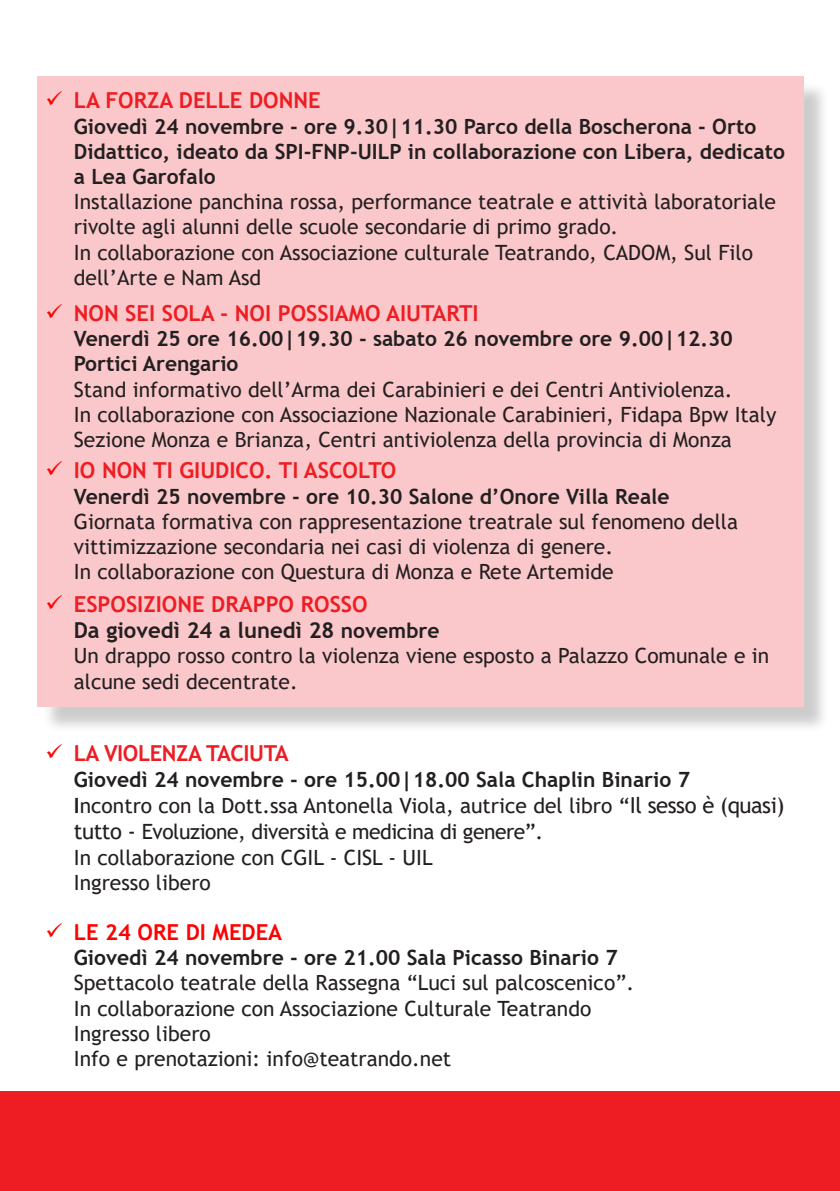
<style>
.page{position:relative;width:840px;height:1191px;background:#fff}
.page>*{position:absolute;margin:0;border:0;box-sizing:border-box;transform-origin:0 0}
.t1{font:700 22px/26.4px "Trebuchet MS";color:#ee1d23}
.t2{font:700 22px "Trebuchet MS";letter-spacing:-.02em;color:#ee1d23}
.t3{font:700 22px "Trebuchet MS";color:#f00}
.t4{font:21px/25.2px "Trebuchet MS";color:#231f20}
.s1{color:#f00}
.s2{font-weight:700}
.s3{color:#231f20}
.s4{font-size:21px;color:#231f20}
.s5{font-size:22px}
</style>
<div class="page">
<div style="left:42px;top:81px;width:787px;height:652px;background:#231f20;opacity:.95"></div>
<div style="left:37px;top:76px;width:765px;height:630px;background:#fac8ca"></div>
<div style="left:0;top:1091px;width:839px;height:100px;background:#ee1d23"></div>
<p class="t1" style="left:45px;top:87px;width:276px"><span class="s1">✓</span> LA FORZA DELLE DONNE</p>
<p class="t4" style="left:74px;top:113px;width:712px"><span class="s2">Giovedì 24 novembre - ore 9.30|11.30 Parco della Boscherona - Orto Didattico, ideato da SPI-FNP-UILP in collaborazione con Libera, dedicato a Lea Garofalo<br></span>Installazione panchina rossa, performance teatrale e attività laboratoriale rivolte agli alunni delle scuole secondarie di primo grado.<br>In collaborazione con Associazione culturale Teatrando, CADOM, Sul Filo dell’Arte e Nam Asd</p>
<p class="t1" style="left:45px;top:300px;width:434px"><span class="s1">✓</span> NON SEI SOLA - NOI POSSIAMO AIUTARTI</p>
<p class="t4" style="left:74px;top:326px;width:703px"><span class="s2">Venerdì 25 ore 16.00|19.30 - sabato 26 novembre ore 9.00|12.30<br>Portici Arengario<br></span>Stand informativo dell’Arma dei Carabinieri e dei Centri Antiviolenza.<br>In collaborazione con Associazione Nazionale Carabinieri, Fidapa Bpw Italy Sezione Monza e Brianza, Centri antiviolenza della provincia di Monza</p>
<p class="t1" style="left:45px;top:457px;width:352px"><span class="s1">✓</span> IO NON TI GIUDICO. TI ASCOLTO</p>
<p class="t4" style="left:74px;top:483px;width:665px"><span class="s2">Venerdì 25 novembre - ore 10.30 Salone d’Onore Villa Reale </span>Giornata formativa con rappresentazione treatrale sul fenomeno della vittimizzazione secondaria nei casi di violenza di genere.<br>In collaborazione con Questura di Monza e Rete Artemide</p>
<p class="t1" style="left:74px;top:590px;width:367px;text-indent:-28px"><span class="s1">✓</span> ESPOSIZIONE DRAPPO ROSSO<br><span class="s3">Da giovedì 24 a lunedì 28</span> <span class="s4">novembre</span></p>
<p class="t4" style="left:74px;top:643px;width:696px">Un drappo rosso contro la violenza viene esposto a Palazzo Comunale e in alcune sedi decentrate.</p>
<p class="t2" style="left:45px;top:740px;width:244px"><span class="s1">✓</span> LA VIOLENZA TACIUTA</p>
<p class="t4" style="left:74px;top:766px;width:712px;line-height:25.8px"><span class="s2">Giovedì 24 novembre - ore 15.00|18.00 Sala Chaplin Binario 7<br>I</span>ncontro con la Dott.ssa Antonella Viola, autrice del libro “<span class="s5">Il sesso è (quasi) tutto -</span> Evoluzione, diversità e medicina di genere”.<br>In collaborazione con CGIL - CISL - UIL<br>Ingresso libero</p>
<p class="t3" style="left:45px;top:918px;width:238px">✓ LE 24 ORE DI MEDEA</p>
<p class="t4" style="left:74px;top:945px;width:561px"><span class="s2">Giovedì 24 novembre - ore 21.00 Sala Picasso Binario 7<br></span>Spettacolo teatrale della Rassegna “Luci sul palcoscenico”.<br>In collaborazione con Associazione Culturale Teatrando Ingresso libero<br>Info e prenotazioni: info@teatrando.net</p>
</div>
